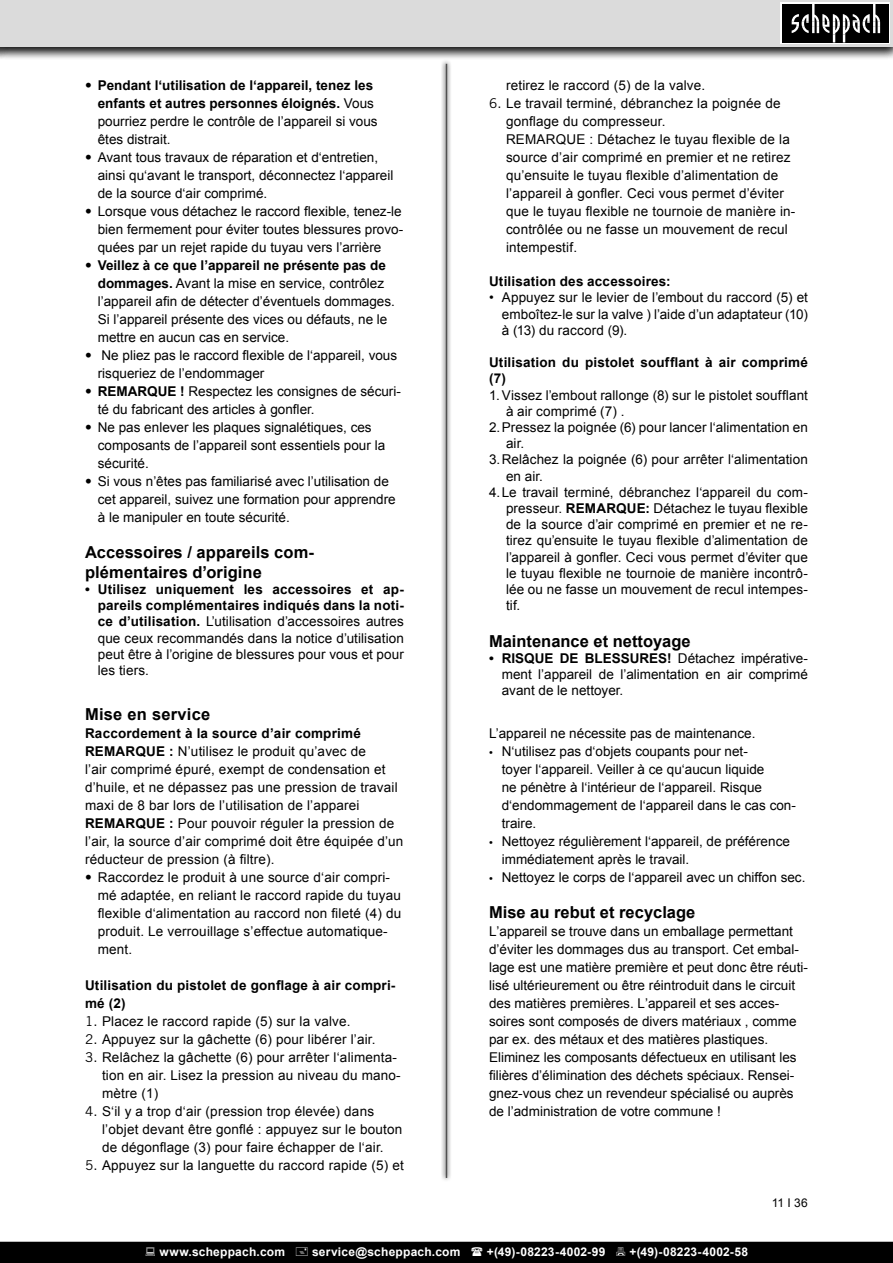
<style>
.page{position:relative;width:893px;height:1263px;background:#fff}
.page>*{position:absolute;margin:0;border:0;box-sizing:border-box;transform-origin:0 0}
.Kapitelüberschrift{font:700 16.5px/19.8px "Arial";letter-spacing:.005em;color:#000}
.Grundtext_Fließtext{font:700 16.5px "Arial";color:#000}
.Grundtext{font:700 16.5px "Arial";color:#000}
.Grundtext_Einzug{font:700 16.5px "Arial";letter-spacing:.015em;color:#000}
.Grundtext-2{font:13.5px/18px "Arial";color:#000}
.Grundtext_Einzug-2{font:13.5px/18px "Arial";letter-spacing:.015em;color:#000}
.Grundtext_Einzug-3{font:700 13.5px/18px "Arial";letter-spacing:.015em;color:#000}
.Grundtext_Fließtext-2{font:700 13.5px/16.2px "Arial";letter-spacing:.015em;color:#000}
.t1{font:700 12px "Arial";letter-spacing:.02em;color:#fff}
.t2{font:12px "Arial";color:#000}
.s1{font-family:"Trade Gothic"}
.s2{font-weight:400}
.s3{font-family:"Trade Gothic";font-weight:700}
.s4{font-weight:700}
.s5{font-family:"Myriad Pro"}
</style>
<div class="page">
<svg style="left:441px;top:61px;width:10px;height:1119px"></svg>
<hr style="left:446px;top:64px;width:1px;height:1114px;background:#505050">
<div style="left:0;top:0;width:893px;height:60px;background:#000;opacity:.75"></div>
<div style="left:0;top:0;width:893px;height:46px;background:#dbdbdb"></div>
<div style="left:780px;top:2px;width:110px;height:42px;background:linear-gradient(to right,#040404,#060606)"></div>
<div style="left:782px;top:4px;width:106px;height:38px;background:#000"></div>
<svg style="left:792px;top:4px;width:88px;height:38px"></svg>
<div style="left:0;top:1242px;width:893px;height:21px;background:#000"></div>
<p class="Grundtext_Einzug-3" style="left:98px;top:77px;width:281px;text-indent:-13px"><span class="s1">•</span> Pendant l‘utilisation de l‘appareil, tenez les enfants et autres personnes éloignés. <span class="s2">Vous pourriez perdre le contrôle de l’appareil si vous êtes distrait.</span></p>
<p class="Grundtext-2" style="left:98px;top:148px;width:297px;text-indent:-13px"><span class="s1">•</span> Avant tous travaux de réparation et d‘entretien, ainsi qu‘avant le transport, déconnectez l‘appareil de la source d‘air comprimé.</p>
<p class="Grundtext-2" style="left:98px;top:202px;width:307px;text-align:justify;text-indent:-13px"><span class="s1">•</span> Lorsque vous détachez le raccord flexible, tenez-le bien fermement pour éviter toutes blessures provo&shy;quées par un rejet rapide du tuyau vers l’arrière</p>
<p class="Grundtext-2" style="left:98px;top:256px;width:299px;text-indent:-13px"><span class="s3">•</span> <span class="s4">Veillez à ce que l’appareil ne présente pas de dommages.</span> Avant la mise en service, contrôlez l’appareil afin de détecter d’éventuels dommages.<br>Si l’appareil présente des vices ou défauts, ne le mettre en aucun cas en service.</p>
<p class="Grundtext-2" style="left:98px;top:346px;width:301px;text-indent:-13px"><span class="s1">•</span> Ne pliez pas le raccord flexible de l‘appareil, vous risqueriez de l’endommager</p>
<p class="Grundtext-2" style="left:98px;top:382px;width:305px;text-indent:-13px"><span class="s3">•</span> <span class="s4">REMARQUE !</span> Respectez les consignes de sécuri&shy;té du fabricant des articles à gonfler.</p>
<p class="Grundtext-2" style="left:98px;top:418px;width:289px;text-indent:-13px"><span class="s1">•</span> Ne pas enlever les plaques signalétiques, ces composants de l’appareil sont essentiels pour la sécurité.</p>
<p class="Grundtext-2" style="left:98px;top:472px;width:299px;text-indent:-13px"><span class="s1">•</span> Si vous n’êtes pas familiarisé avec l’utilisation de cet appareil, suivez une formation pour apprendre à le manipuler en toute sécurité.</p>
<p class="Kapitelüberschrift" style="left:85px;top:543px;width:231px">Accessoires / appareils com&shy;plémentaires d’origine</p>
<p class="Grundtext-2" style="left:98px;top:581px;width:308px;line-height:16.2px;text-align:justify;text-indent:-13px"><span class="s4">• Utilisez uniquement les accessoires et ap&shy;pareils complémentaires indiqués dans la noti&shy;ce d’utilisation.</span> L’utilisation d’accessoires autres que ceux recommandés dans la notice d’utilisation peut être à l’origine de blessures pour vous et pour les tiers.</p>
<p class="Grundtext_Einzug" style="left:85px;top:703px;width:127px">Mise en service</p>
<p class="Grundtext_Einzug-3" style="left:85px;top:725px;width:277px">Raccordement à la source d’air comprimé</p>
<p class="Grundtext_Einzug-2" style="left:85px;top:742px;width:314px"><span class="s4">REMARQUE :</span> N’utilisez le produit qu’avec de<br>l’air comprimé épuré, exempt de condensation et d’huile, et ne dépassez pas une pression de travail maxi de 8 bar lors de l’utilisation de l’apparei</p>
<p class="Grundtext_Einzug-2" style="left:85px;top:814px;width:320px"><span class="s4">REMARQUE :</span> Pour pouvoir réguler la pression de l’air, la source d’air comprimé doit être équipée d’un réducteur de pression (à filtre).</p>
<p class="Grundtext-2" style="left:98px;top:868px;width:305px;text-indent:-13px"><span class="s1">•</span> Raccordez le produit à une source d‘air compri&shy;mé adaptée, en reliant le raccord rapide du tuyau flexible d‘alimentation au raccord non fileté (4) du produit. Le verrouillage s’effectue automatique&shy;ment.</p>
<p class="Grundtext_Einzug-3" style="left:85px;top:977px;width:312px">Utilisation du pistolet de gonflage à air compri&shy;mé (2)</p>
<p class="Grundtext-2" style="left:85px;top:1012px;width:267px"><span class="s1">1.</span> Placez le raccord rapide (5) sur la valve.</p>
<p class="Grundtext-2" style="left:85px;top:1030px;width:292px"><span class="s1">2.</span> Appuyez sur la gâchette (6) pour libérer l’air.</p>
<p class="Grundtext-2" style="left:102px;top:1048px;width:300px;text-indent:-17px"><span class="s1">3.</span> Relâchez la gâchette (6) pour arrêter l‘alimenta&shy;tion en air. Lisez la pression au niveau du mano&shy;mètre (1)</p>
<p class="Grundtext-2" style="left:102px;top:1102px;width:302px;text-indent:-17px"><span class="s1">4.</span> S‘il y a trop d‘air (pression trop élevée) dans l’objet devant être gonflé : appuyez sur le bouton de dégonflage (3) pour faire échapper de l‘air.</p>
<p class="Grundtext-2" style="left:85px;top:1156px;width:320px"><span class="s1">5.</span> Appuyez sur la languette du raccord rapide (5) et</p>
<p class="Grundtext-2" style="left:506px;top:76px;width:201px">retirez le raccord (5) de la valve.</p>
<p class="Grundtext-2" style="left:506px;top:94px;width:276px;text-indent:-17px"><span class="s1">6.</span> Le travail terminé, débranchez la poignée de gonflage du compresseur.</p>
<p class="Grundtext_Einzug-2" style="left:506px;top:130px;width:291px">REMARQUE : Détachez le tuyau flexible de la source d’air comprimé en premier et ne retirez qu’ensuite le tuyau flexible d’alimentation de l’appareil à gonfler. Ceci vous permet d’éviter que le tuyau flexible ne tournoie de manière in&shy;contrôlée ou ne fasse un mouvement de recul intempestif.</p>
<p class="Grundtext_Fließtext-2" style="left:489px;top:274px;width:183px">Utilisation des accessoires:</p>
<p class="Grundtext-2" style="left:502px;top:290px;width:308px;line-height:16.2px;text-align:justify;text-indent:-13px">• Appuyez sur le levier de l’embout du raccord (5) et emboîtez-le sur la valve ) l’aide d’un adaptateur (10) à (13) du raccord (9).</p>
<p class="Grundtext_Fließtext-2" style="left:489px;top:355px;width:320px">Utilisation du pistolet soufflant à air comprimé (7)</p>
<p class="Grundtext-2" style="left:506px;top:387px;width:303px;line-height:16.2px;text-indent:-17px">1.Vissez l’embout rallonge (8) sur le pistolet soufflant à air comprimé (7) .</p>
<p class="Grundtext-2" style="left:506px;top:419px;width:303px;line-height:16.2px;text-indent:-17px">2.Pressez la poignée (6) pour lancer l‘alimentation en air.</p>
<p class="Grundtext-2" style="left:506px;top:452px;width:303px;line-height:16.2px;text-indent:-17px">3.Relâchez la poignée (6) pour arrêter l‘alimentation en air.</p>
<p class="Grundtext-2" style="left:506px;top:484px;width:303px;line-height:16.2px;text-align:justify;text-indent:-17px">4.Le travail terminé, débranchez l‘appareil du com&shy;presseur. <span class="s4">REMARQUE:</span> Détachez le tuyau flexible de la source d’air comprimé en premier et ne re&shy;tirez qu’ensuite le tuyau flexible d’alimentation de l’appareil à gonfler. Ceci vous permet d’éviter que le tuyau flexible ne tournoie de manière incontrô&shy;lée ou ne fasse un mouvement de recul intempes&shy;tif.</p>
<p class="Grundtext_Fließtext" style="left:489px;top:630px;width:203px">Maintenance et nettoyage</p>
<p class="Grundtext-2" style="left:502px;top:650px;width:308px;line-height:16.2px;text-align:justify;text-indent:-13px"><span class="s4">• RISQUE DE BLESSURES!</span> Détachez impérative&shy;ment l’appareil de l’alimentation en air comprimé avant de le nettoyer.</p>
<p class="Grundtext-2" style="left:489px;top:724px;width:268px">L’appareil ne nécessite pas de maintenance.</p>
<p class="Grundtext-2" style="left:502px;top:742px;width:296px;text-indent:-13px"><span class="s5">•</span> N‘utilisez pas d‘objets coupants pour net-<br>toyer l‘appareil. Veiller à ce qu‘aucun liquide<br>ne pénètre à l‘intérieur de l‘appareil. Risque d‘endommagement de l‘appareil dans le cas con&shy;traire.</p>
<p class="Grundtext-2" style="left:502px;top:832px;width:290px;text-indent:-13px"><span class="s5">•</span> Nettoyez régulièrement l‘appareil, de préférence immédiatement après le travail.</p>
<p class="Grundtext-2" style="left:489px;top:868px;width:318px"><span class="s5">•</span> Nettoyez le corps de l‘appareil avec un chiffon sec.</p>
<p class="Grundtext" style="left:489px;top:901px;width:208px">Mise au rebut et recyclage</p>
<p class="Grundtext-2" style="left:489px;top:922px;width:320px">Lʼappareil se trouve dans un emballage permettant dʼéviter les dommages dus au transport. Cet embal&shy;lage est une matière première et peut donc être réuti&shy;lisé ultérieurement ou être réintroduit dans le circuit des matières premières. Lʼappareil et ses acces&shy;soires sont composés de divers matériaux , comme par ex. des métaux et des matières plastiques.<br>Eliminez les composants défectueux en utilisant les filières d’élimination des déchets spéciaux. Rensei&shy;gnez-vous chez un revendeur spécialisé ou auprès de lʼadministration de votre commune !</p>
<p class="t2" style="left:772px;top:1194px;width:38px">11 І 36</p>
<p class="t1" style="left:159px;top:1244px;width:127px">www.scheppach.com</p>
<p class="t1" style="left:312px;top:1244px;width:150px">service@scheppach.com</p>
<p class="t1" style="left:487px;top:1244px;width:120px">+(49)-08223-4002-99</p>
<p class="t1" style="left:629px;top:1244px;width:120px">+(49)-08223-4002-58</p>
</div>
